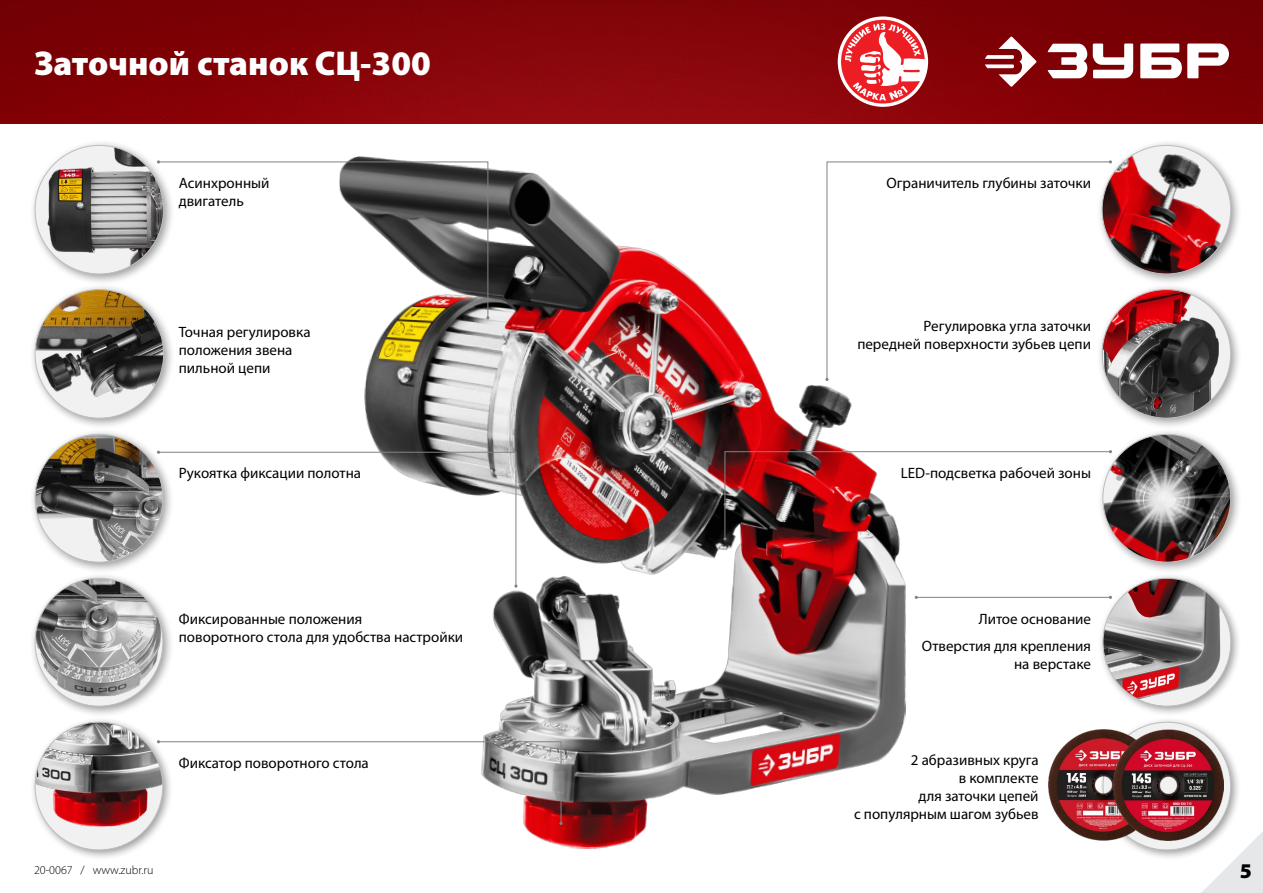
<style>
.page{position:relative;width:1263px;height:893px;background:#fff}
.page>*{position:absolute;margin:0;border:0;box-sizing:border-box;transform-origin:0 0}
.t1{font:900 34.5px "Myriad Pro";color:#fff}
.t2{font:900 21px "Myriad Pro";color:#000}
.t3{font:15px/18px "Myriad Pro";color:#000}
.t4{font:300 12px "Myriad Pro";color:#000}
</style>
<div class="page">
<img style="left:317px;top:156px;width:607px;height:694px">
<img style="left:0;top:0;width:1263px;height:123px">
<div style="left:29px;top:140px;width:146px;height:145px;background:#000;opacity:.4"></div>
<div style="left:35px;top:145px;width:129px;height:129px;background:#f1f1f2;border-radius:50%"></div>
<img style="left:47px;top:145px;width:117px;height:129px">
<div style="left:1096px;top:140px;width:146px;height:145px;background:#000;opacity:.4"></div>
<img style="left:1102px;top:145px;width:129px;height:129px;border-radius:64px">
<div style="left:29px;top:284px;width:146px;height:146px;background:#000;opacity:.4"></div>
<img style="left:35px;top:290px;width:129px;height:128px;border-radius:64px">
<div style="left:1096px;top:284px;width:146px;height:146px;background:#000;opacity:.4"></div>
<div style="left:1102px;top:290px;width:129px;height:128px;background:#f1f1f2;border-radius:50%"></div>
<img style="left:1102px;top:290px;width:117px;height:128px">
<div style="left:1097px;top:429px;width:145px;height:145px;background:#000;opacity:.4"></div>
<img style="left:1103px;top:434px;width:128px;height:128px;border-radius:64px">
<div style="left:29px;top:572px;width:145px;height:146px;background:#000;opacity:.4"></div>
<div style="left:35px;top:578px;width:128px;height:128px;background:#f1f1f2;border-radius:50%"></div>
<img style="left:35px;top:578px;width:128px;height:118px">
<div style="left:29px;top:429px;width:145px;height:145px;background:#000;opacity:.4"></div>
<img style="left:35px;top:434px;width:128px;height:128px;border-radius:64px">
<svg style="left:1201px;top:831px;width:62px;height:62px"></svg>
<div style="left:30px;top:716px;width:144px;height:145px;background:#000;opacity:.4"></div>
<div style="left:35px;top:722px;width:128px;height:128px;background:#f1f1f2;border-radius:50%"></div>
<img style="left:35px;top:722px;width:128px;height:104px">
<div style="left:1097px;top:573px;width:145px;height:144px;background:#000;opacity:.4"></div>
<div style="left:1103px;top:578px;width:128px;height:128px;background:#f1f1f2;border-radius:50%"></div>
<img style="left:1103px;top:578px;width:117px;height:128px">
<svg style="left:827px;top:162px;width:284px;height:218px"></svg>
<svg style="left:723px;top:450px;width:389px;height:90px"></svg>
<svg style="left:158px;top:162px;width:330px;height:156px"></svg>
<svg style="left:158px;top:452px;width:358px;height:134px"></svg>
<svg style="left:514px;top:584px;width:3px;height:4px"></svg>
<svg style="left:157px;top:740px;width:406px;height:85px"></svg>
<hr style="left:916px;top:597px;width:194px;height:1px;background:#808285">
<svg style="left:985px;top:36px;width:51px;height:51px"></svg>
<svg style="left:1047px;top:44px;width:182px;height:34px"></svg>
<svg style="left:838px;top:16px;width:90px;height:91px"></svg>
<svg style="left:841px;top:20px;width:84px;height:84px"></svg>
<svg style="left:845px;top:23px;width:82px;height:77px"></svg>
<div style="left:1097px;top:716px;width:145px;height:145px;background:#000;opacity:.4"></div>
<svg style="left:1103px;top:722px;width:128px;height:128px"></svg>
<img style="left:1048px;top:730px;width:175px;height:111px">
<h1 class="t1" style="left:34px;top:40px;width:398px">Заточной станок СЦ-300</h1>
<p class="t3" style="left:179px;top:174px;width:92px">Асинхронный двигатель</p>
<p class="t3" style="left:886px;top:174px;width:206px">Ограничитель глубины заточки</p>
<p class="t3" style="left:179px;top:322px;width:133px">Точная регулировка положения звена пильной цепи</p>
<p class="t3" style="left:857px;top:316px;width:235px;text-align:right">Регулировка угла заточки передней поверхности зубьев цепи</p>
<p class="t3" style="left:179px;top:463px;width:184px">Рукоятка фиксации полотна</p>
<p class="t3" style="left:901px;top:463px;width:192px">LED-подсветка рабочей зоны</p>
<p class="t3" style="left:179px;top:610px;width:286px">Фиксированные положения<br>поворотного стола для удобства настройки</p>
<p class="t3" style="left:922px;top:606px;width:171px;line-height:26.5px;text-align:right">Литое основание<br>Отверстия для крепления</p>
<p class="t3" style="left:1014px;top:654px;width:78px">на верстаке</p>
<p class="t3" style="left:179px;top:754px;width:192px">Фиксатор поворотного стола</p>
<p class="t3" style="left:854px;top:750px;width:186px;text-align:right">2 абразивных круга<br>в комплекте<br>для заточки цепей<br>с популярным шагом зубьев</p>
<p class="t4" style="left:34px;top:862px;width:121px">20-0067 / www.zubr.ru</p>
<h2 class="t2" style="left:1240px;top:856px;width:14px">5</h2>
</div>
